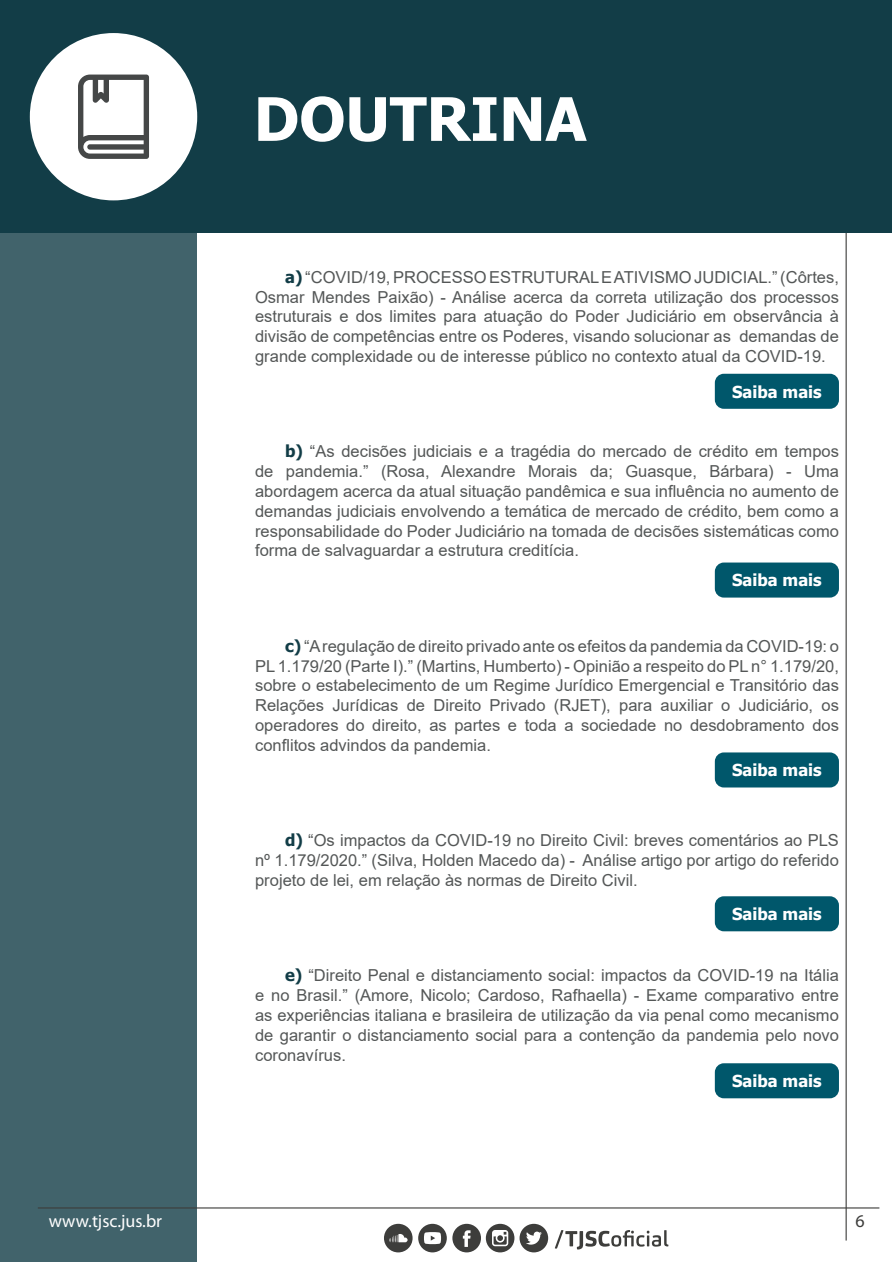
<style>
.page{position:relative;width:893px;height:1262px;background:#fff}
.page>*{position:absolute;margin:0;border:0;box-sizing:border-box;transform-origin:0 0}
.t1{font:700 60px "Tahoma";color:#fff}
.t2{font:18px "Myriad Pro";color:#fff}
.t3{font:18px "Myriad Pro";color:#3d3d3b}
.t4{font:16.5px/19.8px "Arial";color:#545757;text-align:justify}
.t5{font:700 16.5px "Tahoma";color:#fff}
.s1{font-family:"Tahoma";font-weight:700;color:#123d47}
</style>
<div class="page">
<svg style="left:555px;top:1230px;width:113px;height:19px"></svg>
<svg style="left:418px;top:1223px;width:130px;height:29px"></svg>
<svg style="left:384px;top:1223px;width:28px;height:29px"></svg>
<div style="left:0;top:0;width:196px;height:1262px;background:#41636b"></div>
<hr style="left:38px;top:1207px;width:841px;height:1px;background:#3d3d3b">
<hr style="left:845px;top:54px;width:1px;height:1186px;background:#3d3d3b">
<div style="left:1px;top:0;width:891px;height:233px;background:#123d47"></div>
<div style="left:30px;top:33px;width:167px;height:167px;background:#fff;border-radius:50%"></div>
<svg style="left:78px;top:75px;width:71px;height:84px"></svg>
<div style="left:714px;top:374px;width:125px;height:35px;background:#00576b;border-radius:9px"></div>
<div style="left:714px;top:562px;width:125px;height:35px;background:#00576b;border-radius:9px"></div>
<div style="left:714px;top:752px;width:125px;height:35px;background:#00576b;border-radius:9px"></div>
<div style="left:714px;top:896px;width:125px;height:35px;background:#00576b;border-radius:9px"></div>
<div style="left:714px;top:1063px;width:125px;height:35px;background:#00576b;border-radius:9px"></div>
<h1 class="t1" style="left:254px;top:77px;width:334px">DOUTRINA</h1>
<p class="t4" style="left:255px;top:267px;width:585px;text-indent:30px"><span class="s1">a)</span> “COVID/19, PROCESSO ESTRUTURAL E ATIVISMO JUDICIAL.” (Côrtes, Osmar Mendes Paixão) - Análise acerca da correta utilização dos processos estruturais e dos limites para atuação do Poder Judiciário em observância à divisão de competências entre os Poderes, visando solucionar as demandas de grande complexidade ou de interesse público no contexto atual da COVID-19.</p>
<p class="t5" style="left:732px;top:380px;width:91px">Saiba mais</p>
<p class="t4" style="left:255px;top:441px;width:585px;text-indent:30px"><span class="s1">b)</span> “As decisões judiciais e a tragédia do mercado de crédito em tempos de pandemia.” (Rosa, Alexandre Morais da; Guasque, Bárbara) - Uma abordagem acerca da atual situação pandêmica e sua influência no aumento de demandas judiciais envolvendo a temática de mercado de crédito, bem como a responsabilidade do Poder Judiciário na tomada de decisões sistemáticas como forma de salvaguardar a estrutura creditícia.</p>
<p class="t5" style="left:732px;top:569px;width:91px">Saiba mais</p>
<p class="t4" style="left:255px;top:636px;width:585px;text-indent:30px"><span class="s1">c)</span> “A regulação de direito privado ante os efeitos da pandemia da COVID-19: o PL 1.179/20 (Parte I).” (Martins, Humberto) - Opinião a respeito do PL n° 1.179/20, sobre o estabelecimento de um Regime Jurídico Emergencial e Transitório das Relações Jurídicas de Direito Privado (RJET), para auxiliar o Judiciário, os operadores do direito, as partes e toda a sociedade no desdobramento dos conflitos advindos da pandemia.</p>
<p class="t5" style="left:732px;top:758px;width:91px">Saiba mais</p>
<p class="t4" style="left:255px;top:830px;width:585px;text-indent:30px"><span class="s1">d)</span> “Os impactos da COVID-19 no Direito Civil: breves comentários ao PLS nº 1.179/2020.” (Silva, Holden Macedo da) - Análise artigo por artigo do referido projeto de lei, em relação às normas de Direito Civil.</p>
<p class="t5" style="left:732px;top:902px;width:91px">Saiba mais</p>
<p class="t4" style="left:255px;top:965px;width:585px;text-indent:30px"><span class="s1">e)</span> “Direito Penal e distanciamento social: impactos da COVID-19 na Itália e no Brasil.” (Amore, Nicolo; Cardoso, Rafhaella) - Exame comparativo entre as experiências italiana e brasileira de utilização da via penal como mecanismo de garantir o distanciamento social para a contenção da pandemia pelo novo coronavírus.</p>
<p class="t5" style="left:732px;top:1069px;width:91px">Saiba mais</p>
<p class="t2" style="left:37px;top:1210px;width:126px">wwww.tjsc.jus.br</p>
<p class="t2" style="left:51px;top:1212px;width:101px">ww.tjsc.jus.br</p>
<p class="t3" style="left:855px;top:1210px;width:11px">6</p>
</div>
